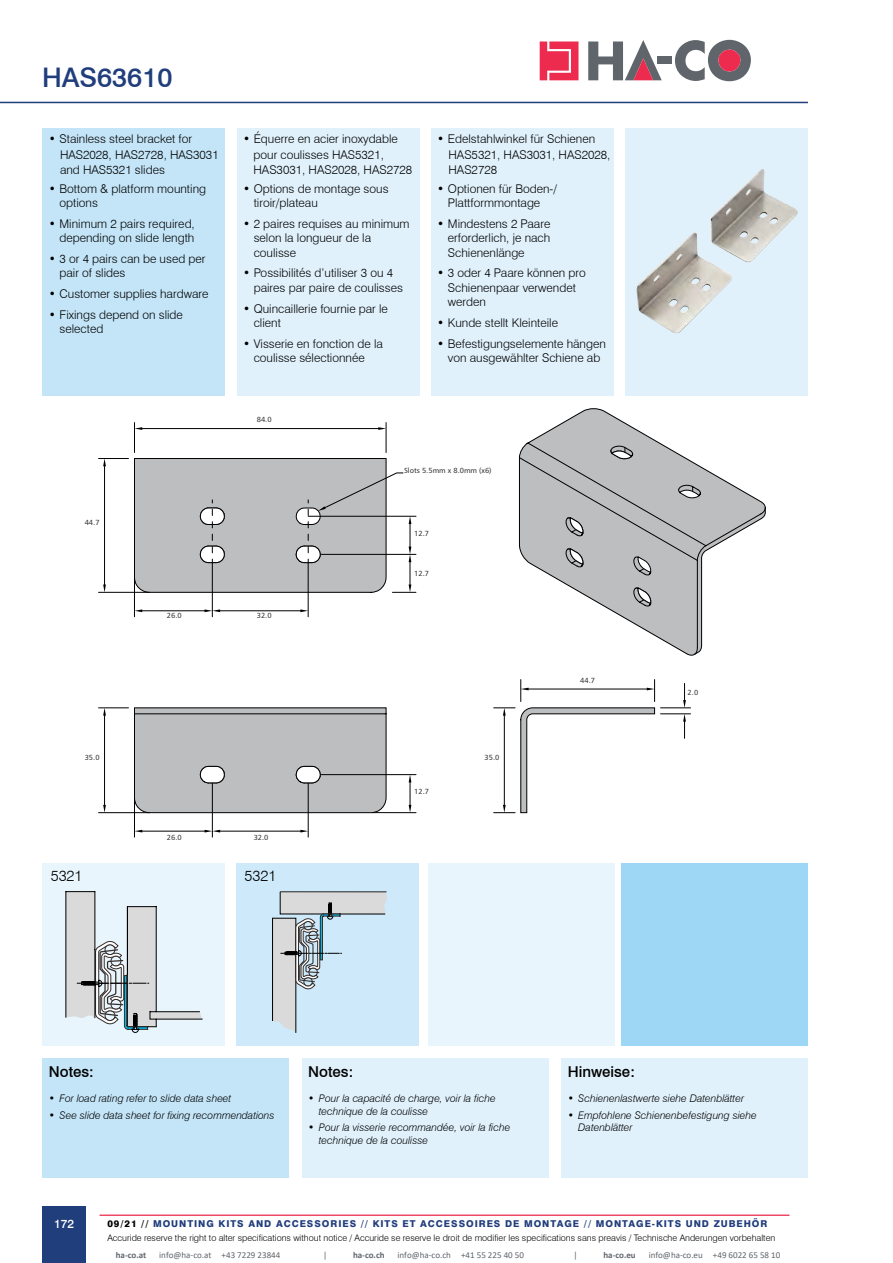
<style>
.page{position:relative;width:893px;height:1263px;background:#fff}
.page>*{position:absolute;margin:0;border:0;box-sizing:border-box;transform-origin:0 0}
.t1{font:500 27px "Swiss 721 BT";color:#203d7c}
.t2{font:500 15px "Swiss 721 BT";color:#000}
.t3{font:300 15px "Swiss 721 BT";color:#000}
.t4{font:300 12px/14.4px "Swiss 721 BT";color:#000}
.t5{font:500 12px "Swiss 721 BT";color:#fff}
.t6{font:italic 300 10.5px/12.6px "Swiss 721 BT";color:#000}
.t7{font:800 9.45px "Swiss 721 BT";letter-spacing:.1em;color:#203d7c}
.t8{font:300 9px "Swiss 721 BT";color:#000}
.t9{font:9px "Calibri";color:#60656c}
.t10{font:700 9px "Calibri";color:#60656c}
.t11{font:7.35px "Humanist 777 BT Roman B";color:#37373a}
.s1{color:#000}
</style>
<div class="page">
<hr style="left:0;top:102px;width:808px;height:1px;background:#203d7c">
<div style="left:43px;top:1206px;width:43px;height:57px;background:#203d7c"></div>
<div style="left:43px;top:128px;width:182px;height:267px;background:#c4e5f8"></div>
<div style="left:237px;top:128px;width:183px;height:267px;background:#e0f1fb"></div>
<div style="left:431px;top:128px;width:183px;height:267px;background:#e0f1fb"></div>
<div style="left:625px;top:128px;width:183px;height:267px;background:#e0f1fb"></div>
<img style="left:636px;top:169px;width:162px;height:164px">
<div style="left:43px;top:1059px;width:246px;height:119px;background:#c4e5f8"></div>
<div style="left:561px;top:1059px;width:247px;height:119px;background:#e0f1fb"></div>
<div style="left:302px;top:1059px;width:247px;height:119px;background:#e0f1fb"></div>
<svg style="left:529px;top:408px;width:165px;height:248px"></svg>
<svg style="left:519px;top:442px;width:175px;height:206px"></svg>
<hr style="left:141px;top:428px;width:238px;height:1px;background:#000">
<svg style="left:103px;top:584px;width:3px;height:8px"></svg>
<hr style="left:104px;top:465px;width:1px;height:120px;background:#000">
<svg style="left:103px;top:805px;width:3px;height:7px"></svg>
<hr style="left:104px;top:715px;width:1px;height:91px;background:#000">
<svg style="left:134px;top:423px;width:8px;height:29px"></svg>
<svg style="left:378px;top:423px;width:9px;height:29px"></svg>
<svg style="left:99px;top:458px;width:29px;height:8px"></svg>
<hr style="left:99px;top:592px;width:50px;height:1px;background:#000">
<svg style="left:99px;top:708px;width:29px;height:8px"></svg>
<hr style="left:99px;top:812px;width:50px;height:1px;background:#000">
<hr style="left:308px;top:775px;width:1px;height:62px;background:#000">
<hr style="left:212px;top:775px;width:1px;height:62px;background:#000">
<hr style="left:308px;top:554px;width:1px;height:63px;background:#000">
<hr style="left:212px;top:554px;width:1px;height:63px;background:#000">
<hr style="left:308px;top:774px;width:108px;height:1px;background:#000">
<svg style="left:661px;top:683px;width:29px;height:55px"></svg>
<hr style="left:134px;top:798px;width:1px;height:39px;background:#000">
<svg style="left:300px;top:609px;width:8px;height:3px"></svg>
<hr style="left:219px;top:610px;width:82px;height:1px;background:#000">
<svg style="left:300px;top:830px;width:8px;height:2px"></svg>
<hr style="left:219px;top:831px;width:82px;height:1px;background:#000">
<svg style="left:135px;top:830px;width:7px;height:2px"></svg>
<svg style="left:205px;top:830px;width:15px;height:2px"></svg>
<hr style="left:141px;top:831px;width:64px;height:1px;background:#000">
<hr style="left:134px;top:577px;width:1px;height:40px;background:#000">
<svg style="left:135px;top:609px;width:7px;height:3px"></svg>
<svg style="left:205px;top:609px;width:15px;height:3px"></svg>
<hr style="left:141px;top:610px;width:64px;height:1px;background:#000">
<hr style="left:372px;top:812px;width:44px;height:1px;background:#000">
<svg style="left:409px;top:775px;width:2px;height:38px"></svg>
<svg style="left:494px;top:707px;width:161px;height:106px"></svg>
<hr style="left:528px;top:689px;width:120px;height:1px;background:#000">
<svg style="left:520px;top:679px;width:9px;height:22px"></svg>
<svg style="left:647px;top:679px;width:8px;height:22px"></svg>
<svg style="left:134px;top:707px;width:253px;height:106px;background:#b5b7b9"></svg>
<svg style="left:565px;top:446px;width:201px;height:209px"></svg>
<svg style="left:134px;top:458px;width:282px;height:135px;background:#b9bbbc"></svg>
<div style="left:43px;top:863px;width:182px;height:183px;background:#e9f5fc"></div>
<hr style="left:65px;top:892px;width:1px;height:125px;background:#000">
<svg style="left:66px;top:891px;width:137px;height:142px"></svg>
<div style="left:236px;top:863px;width:183px;height:183px;background:#cee9f9"></div>
<svg style="left:272px;top:891px;width:115px;height:142px"></svg>
<div style="left:428px;top:863px;width:186px;height:183px;background:#e9f5fc"></div>
<div style="left:621px;top:863px;width:187px;height:183px;background:#9ed6f5"></div>
<hr style="left:100px;top:1214px;width:689px;height:2px;background:#ed2b4e">
<svg style="left:540px;top:41px;width:38px;height:39px"></svg>
<svg style="left:588px;top:40px;width:74px;height:40px"></svg>
<div style="left:657px;top:57px;width:15px;height:7px;background:#60656c"></div>
<svg style="left:675px;top:40px;width:76px;height:41px"></svg>
<div style="left:718px;top:50px;width:22px;height:21px;background:#ed2b4e;border-radius:50%"></div>
<h1 class="t1" style="left:42px;top:61px;width:132px">HAS63610</h1>
<p class="t4" style="left:243px;top:131px;width:156px">• Équerre en acier inoxydable</p>
<p class="t4" style="left:254px;top:181px;width:136px;text-indent:-11px">• Options de montage sous tiroir/plateau</p>
<p class="t4" style="left:254px;top:216px;width:157px;text-indent:-11px">• 2 paires requises au minimum selon la longueur de la coulisse</p>
<p class="t4" style="left:254px;top:266px;width:151px;text-indent:-11px">• Possibilités d’utiliser 3 ou 4 paires par paire de coulisses</p>
<p class="t4" style="left:254px;top:301px;width:136px;text-indent:-11px">• Quincaillerie fournie par le client</p>
<p class="t4" style="left:254px;top:336px;width:131px;text-indent:-11px">• Visserie en fonction de la coulisse sélectionnée</p>
<p class="t4" style="left:49px;top:131px;width:145px">• Stainless steel bracket for</p>
<p class="t4" style="left:437px;top:131px;width:159px">• Edelstahlwinkel für Schienen</p>
<p class="t4" style="left:60px;top:147px;width:160px;line-height:15px">HAS2028, HAS2728, HAS3031 and HAS5321 slides</p>
<p class="t4" style="left:254px;top:147px;width:160px;line-height:15px">pour coulisses HAS5321,<br>HAS3031, HAS2028, HAS2728</p>
<p class="t4" style="left:448px;top:147px;width:163px;line-height:15px">HAS5321, HAS3031, HAS2028,<br>HAS2728</p>
<p class="t4" style="left:437px;top:181px;width:121px;text-align:center">• Optionen für Boden-/<br>Plattformmontage</p>
<p class="t4" style="left:448px;top:216px;width:104px;text-align:justify;text-indent:-11px">• Mindestens 2 Paare erforderlich, je nach Schienenlänge</p>
<p class="t4" style="left:448px;top:266px;width:139px;text-indent:-11px">• 3 oder 4 Paare können pro<br>Schienenpaar verwendet werden</p>
<p class="t4" style="left:437px;top:315px;width:122px">• Kunde stellt Kleinteile</p>
<p class="t4" style="left:437px;top:336px;width:170px;text-align:center">• Befestigungselemente hängen von ausgewählter Schiene ab</p>
<p class="t4" style="left:60px;top:181px;width:148px;text-indent:-11px">• Bottom &amp; platform mounting options</p>
<p class="t4" style="left:49px;top:216px;width:147px;text-align:right">• Minimum 2 pairs required, depending on slide length</p>
<p class="t4" style="left:60px;top:251px;width:148px;text-indent:-11px">• 3 or 4 pairs can be used per pair of slides</p>
<p class="t4" style="left:49px;top:287px;width:161px">• Customer supplies hardware</p>
<p class="t4" style="left:60px;top:307px;width:125px;text-indent:-11px">• Fixings depend on slide selected</p>
<p class="t11" style="left:85px;top:518px;width:16px">44.7</p>
<p class="t11" style="left:257px;top:415px;width:16px">84.0</p>
<p class="t11" style="left:167px;top:611px;width:16px">26.0</p>
<p class="t11" style="left:257px;top:611px;width:16px">32.0</p>
<p class="t11" style="left:404px;top:466px;width:89px">Slots 5.5mm x 8.0mm (x6)</p>
<p class="t11" style="left:414px;top:529px;width:16px">12.7</p>
<p class="t11" style="left:414px;top:569px;width:16px">12.7</p>
<p class="t11" style="left:85px;top:753px;width:16px">35.0</p>
<p class="t11" style="left:484px;top:753px;width:16px">35.0</p>
<p class="t11" style="left:167px;top:833px;width:16px">26.0</p>
<p class="t11" style="left:254px;top:833px;width:16px">32.0</p>
<p class="t3" style="left:51px;top:866px;width:33px">5321</p>
<p class="t3" style="left:244px;top:866px;width:33px">5321</p>
<p class="t11" style="left:414px;top:786px;width:16px">12.7</p>
<p class="t11" style="left:580px;top:676px;width:16px">44.7</p>
<p class="t11" style="left:688px;top:688px;width:12px">2.0</p>
<p class="t2" style="left:49px;top:1062px;width:46px">Notes:</p>
<p class="t6" style="left:49px;top:1092px;width:184px">• For load rating refer to slide data sheet</p>
<p class="t6" style="left:49px;top:1109px;width:227px">• See slide data sheet for fixing recommendations</p>
<p class="t2" style="left:308px;top:1062px;width:46px">Notes:</p>
<p class="t6" style="left:319px;top:1092px;width:178px;text-indent:-11px">• Pour la capacité de charge, voir la fiche technique de la coulisse</p>
<p class="t6" style="left:319px;top:1121px;width:193px;text-indent:-11px">• Pour la visserie recommandée, voir la fiche technique de la coulisse</p>
<p class="t2" style="left:568px;top:1062px;width:69px">Hinweise:</p>
<p class="t6" style="left:568px;top:1092px;width:178px">• Schienenlastwerte siehe Datenblätter</p>
<p class="t6" style="left:578px;top:1109px;width:180px;text-indent:-11px">• Empfohlene Schienenbefestigung siehe<br>Datenblätter</p>
<p class="t5" style="left:54px;top:1217px;width:22px">172</p>
<p class="t7" style="left:107px;top:1218px;width:661px"><span class="s1">09/21 //</span> MOUNTING KITS AND ACCESSORIES // KITS ET ACCESSOIRES DE MONTAGE // MONTAGE-KITS UND ZUBEHÖR</p>
<p class="t8" style="left:107px;top:1232px;width:669px">Accuride reserve the right to alter specifications without notice / Accuride se reserve le droit de modifier les specifications sans preavis / Technische Anderungen vorbehalten</p>
<p class="t10" style="left:116px;top:1248px;width:32px">ha-co.at</p>
<p class="t9" style="left:159px;top:1248px;width:123px">info@ha-co.at +43 7229 23844</p>
<p class="t9" style="left:323px;top:1248px;width:6px">|</p>
<p class="t10" style="left:353px;top:1248px;width:33px">ha-co.ch</p>
<p class="t9" style="left:398px;top:1248px;width:128px">info@ha-co.ch +41 55 225 40 50</p>
<p class="t9" style="left:573px;top:1248px;width:6px">|</p>
<p class="t10" style="left:603px;top:1248px;width:34px">ha-co.eu</p>
<p class="t9" style="left:649px;top:1248px;width:133px">info@ha-co.eu +49 6022 65 58 10</p>
</div>
